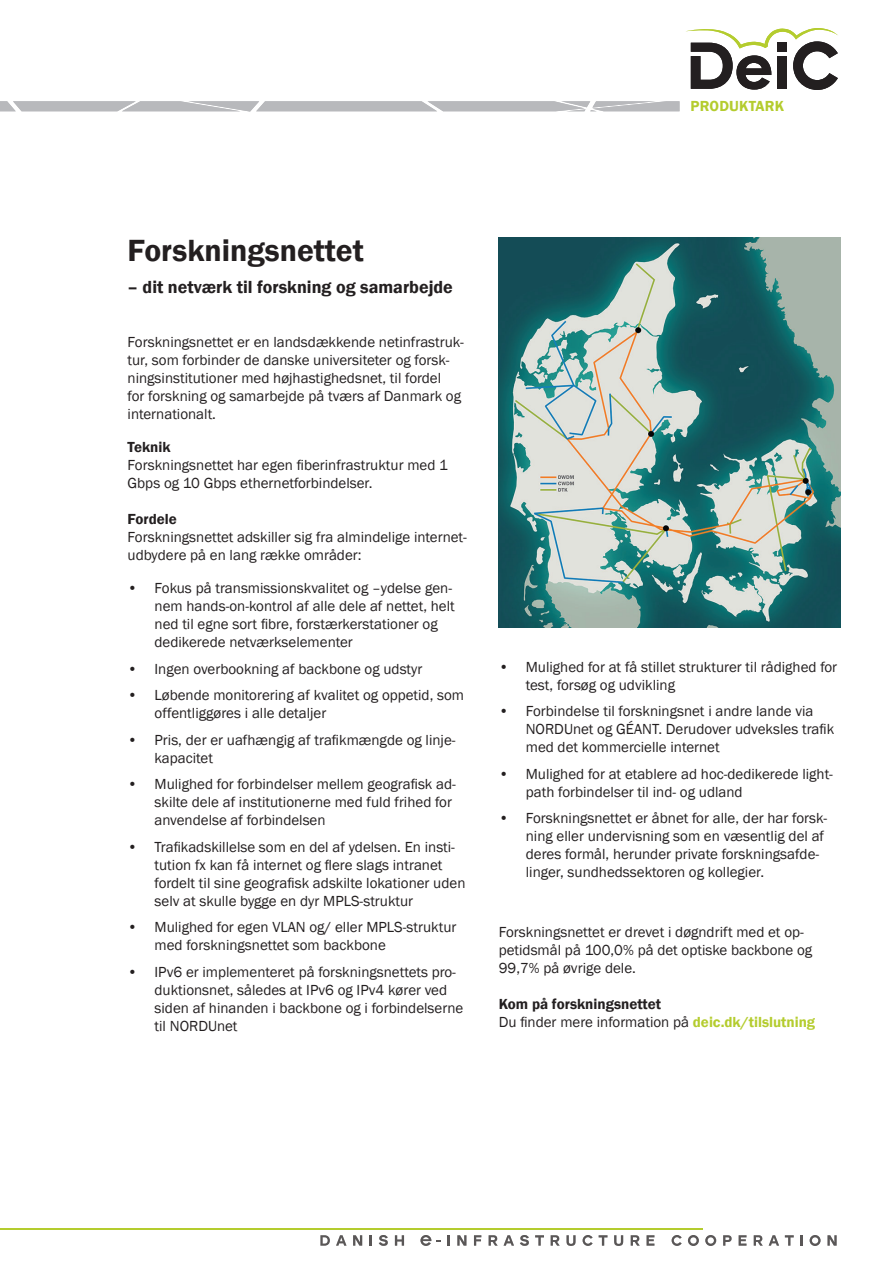
<style>
.page{position:relative;width:893px;height:1263px;background:#fff}
.page>*{position:absolute;margin:0;border:0;box-sizing:border-box;transform-origin:0 0}
.t1{font:600 31.5px "Franklin Gothic";color:#231f20}
.t2{font:600 18px "Franklin Gothic";color:#231f20}
.t3{font:15px/18px "Franklin Gothic";color:#231f20}
.t4{font:600 15px "Franklin Gothic";color:#231f20}
.t5{font:600 15px "Franklin Gothic";letter-spacing:.01em;color:#b4cc2e}
.s1{font-weight:600}
.s2{font-weight:600;color:#b4cc2e}
</style>
<div class="page">
<img style="left:499px;top:237px;width:341px;height:391px">
<hr style="left:0;top:1228px;width:703px;height:1px;background:#b4cc2e">
<svg style="left:320px;top:1235px;width:10px;height:11px"></svg>
<svg style="left:336px;top:1235px;width:11px;height:11px"></svg>
<svg style="left:353px;top:1235px;width:9px;height:11px"></svg>
<svg style="left:370px;top:1235px;width:2px;height:11px"></svg>
<svg style="left:379px;top:1235px;width:9px;height:11px"></svg>
<svg style="left:395px;top:1235px;width:9px;height:11px"></svg>
<svg style="left:447px;top:1235px;width:3px;height:11px"></svg>
<svg style="left:457px;top:1235px;width:9px;height:11px"></svg>
<svg style="left:474px;top:1235px;width:7px;height:11px"></svg>
<svg style="left:489px;top:1235px;width:25px;height:11px"></svg>
<svg style="left:520px;top:1235px;width:9px;height:11px"></svg>
<svg style="left:535px;top:1235px;width:9px;height:11px"></svg>
<svg style="left:551px;top:1235px;width:9px;height:11px"></svg>
<svg style="left:566px;top:1235px;width:10px;height:11px"></svg>
<svg style="left:583px;top:1235px;width:10px;height:11px"></svg>
<svg style="left:599px;top:1235px;width:8px;height:11px"></svg>
<svg style="left:614px;top:1235px;width:9px;height:11px"></svg>
<svg style="left:631px;top:1235px;width:9px;height:11px"></svg>
<svg style="left:647px;top:1235px;width:7px;height:11px"></svg>
<svg style="left:672px;top:1235px;width:10px;height:11px"></svg>
<svg style="left:688px;top:1235px;width:11px;height:11px"></svg>
<svg style="left:705px;top:1235px;width:11px;height:11px"></svg>
<svg style="left:723px;top:1235px;width:9px;height:11px"></svg>
<svg style="left:739px;top:1235px;width:7px;height:11px"></svg>
<svg style="left:754px;top:1235px;width:9px;height:11px"></svg>
<svg style="left:769px;top:1235px;width:10px;height:11px"></svg>
<svg style="left:785px;top:1235px;width:9px;height:11px"></svg>
<svg style="left:800px;top:1235px;width:3px;height:11px"></svg>
<svg style="left:810px;top:1235px;width:11px;height:11px"></svg>
<svg style="left:827px;top:1235px;width:10px;height:11px"></svg>
<svg style="left:420px;top:1235px;width:11px;height:11px"></svg>
<svg style="left:686px;top:28px;width:152px;height:62px"></svg>
<div style="left:777px;top:43px;width:10px;height:9px;background:#231f20"></div>
<div style="left:777px;top:56px;width:10px;height:33px;background:#231f20"></div>
<svg style="left:0;top:101px;width:679px;height:11px;background:#bfc0c3"></svg>
<p class="t5" style="left:691px;top:97px;width:95px">PRODUKTARK</p>
<h1 class="t1" style="left:128px;top:231px;width:238px">Forskningsnettet</h1>
<p class="t2" style="left:128px;top:276px;width:327px">– dit netværk til forskning og samarbejde</p>
<p class="t3" style="left:128px;top:333px;width:338px">Forskningsnettet er en landsdækkende netinfrastruk&shy;tur, som forbinder de danske universiteter og forsk&shy;ningsinstitutioner med højhastighedsnet, til fordel<br>for forskning og samarbejde på tværs af Danmark og internationalt.</p>
<p class="t4" style="left:128px;top:438px;width:45px">Teknik</p>
<p class="t3" style="left:128px;top:456px;width:322px">Forskningsnettet har egen fiberinfrastruktur med 1<br>Gbps og 10 Gbps ethernetforbindelser.</p>
<p class="t4" style="left:128px;top:510px;width:51px">Fordele</p>
<p class="t3" style="left:128px;top:528px;width:341px">Forskningsnettet adskiller sig fra almindelige internet&shy;udbydere på en lang række områder:</p>
<p class="t3" style="left:155px;top:579px;width:302px;text-indent:-27px">• Fokus på transmissionskvalitet og –ydelse gen&shy;nem hands-on-kontrol af alle dele af nettet, helt ned til egne sort fibre, forstærkerstationer og dedikerede netværkselementer</p>
<p class="t3" style="left:128px;top:660px;width:296px">• Ingen overbookning af backbone og udstyr</p>
<p class="t3" style="left:155px;top:686px;width:311px;text-indent:-27px">• Løbende monitorering af kvalitet og oppetid, som offentliggøres i alle detaljer</p>
<p class="t3" style="left:155px;top:731px;width:302px;text-indent:-27px">• Pris, der er uafhængig af trafikmængde og linje&shy;kapacitet</p>
<p class="t3" style="left:155px;top:775px;width:303px;text-indent:-27px">• Mulighed for forbindelser mellem geografisk ad&shy;skilte dele af institutionerne med fuld frihed for anvendelse af forbindelsen</p>
<p class="t3" style="left:155px;top:838px;width:312px;text-indent:-27px">• Trafikadskillelse som en del af ydelsen. En insti&shy;tution fx kan få internet og flere slags intranet fordelt til sine geografisk adskilte lokationer uden selv at skulle bygge en dyr MPLS-struktur</p>
<p class="t3" style="left:155px;top:918px;width:303px;text-indent:-27px">• Mulighed for egen VLAN og/ eller MPLS-struktur med forskningsnettet som backbone</p>
<p class="t3" style="left:155px;top:963px;width:310px;text-indent:-27px">• IPv6 er implementeret på forskningsnettets pro&shy;duktionsnet, således at IPv6 og IPv4 kører ved siden af hinanden i backbone og i forbindelserne til NORDUnet</p>
<p class="t3" style="left:526px;top:658px;width:313px;text-indent:-27px">• Mulighed for at få stillet strukturer til rådighed for test, forsøg og udvikling</p>
<p class="t3" style="left:526px;top:703px;width:310px;text-indent:-27px">• Forbindelse til forskningsnet i andre lande via<br>NORDUnet og GÉANT. Derudover udveksles trafik med det kommercielle internet</p>
<p class="t3" style="left:526px;top:765px;width:309px;text-indent:-27px">• Mulighed for at etablere ad hoc-dedikerede light&shy;path forbindelser til ind- og udland</p>
<p class="t3" style="left:526px;top:810px;width:303px;text-indent:-27px">• Forskningsnettet er åbnet for alle, der har forsk&shy;ning eller undervisning som en væsentlig del af deres formål, herunder private forskningsafde&shy;linger, sundhedssektoren og kollegier.</p>
<p class="t3" style="left:499px;top:923px;width:315px">Forskningsnettet er drevet i døgndrift med et op&shy;petidsmål på 100,0% på det optiske backbone og<br>99,7% på øvrige dele.</p>
<p class="t3" style="left:499px;top:995px;width:318px"><span class="s1">Kom på forskningsnettet<br></span>Du finder mere information på <span class="s2">deic.dk/tilslutning</span></p>
</div>
